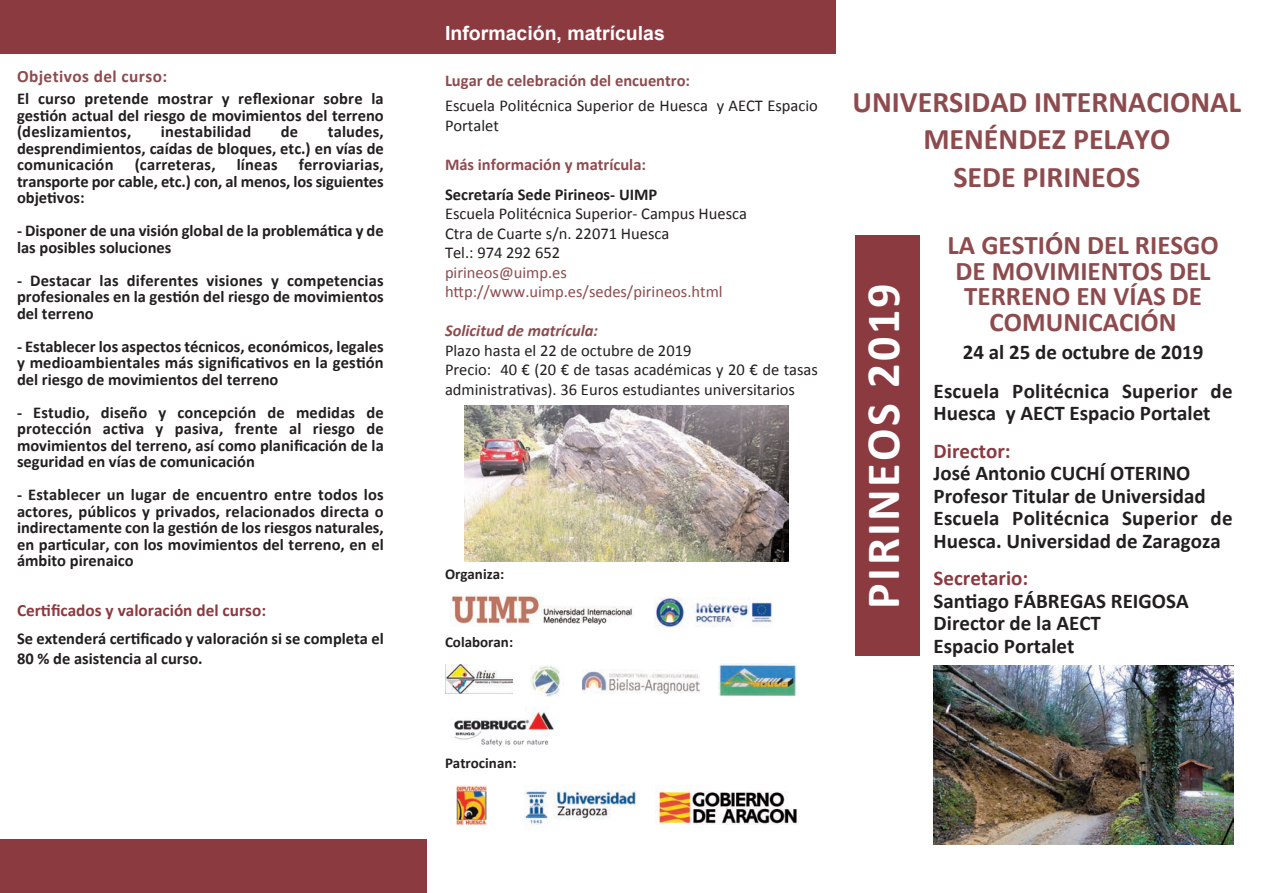
<style>
.page{position:relative;width:1263px;height:893px;background:#fff}
.page>*{position:absolute;margin:0;border:0;box-sizing:border-box;transform-origin:0 0}
.t1{font:700 48px "Calibri";letter-spacing:.05em;color:#fff}
.t2{font:700 30px/37.5px "Calibri";color:#8e4b4e;text-align:center}
.t3{font:700 27px/25.5px "Calibri";color:#8e4b4e;text-align:center}
.t4{font:700 21px/22.5px "Calibri";color:#231f20}
.t5{font:700 21px "Calibri";color:#8b3a40}
.t6{font:700 19.5px "Arial";color:#fff}
.t7{font:700 17.25px "Calibri";color:#8b3a40}
.t8{font:700 17.25px "Calibri";letter-spacing:.025em;color:#8e4b4e}
.t9{font:700 16.5px/16.5px "Calibri";color:#231f20;text-align:justify}
.t10{font:16.5px/19.5px "Calibri";color:#231f20}
.t11{font:700 16.5px "Calibri";color:#8e4b4e}
.t12{font:16.5px/19.5px "Calibri";color:#8e4b4e}
.t13{font:italic 700 16.5px "Calibri";color:#8e4b4e}
.t14{font:700 15px "Calibri";color:#231f20}
</style>
<div class="page">
<div style="left:855px;top:236px;width:64px;height:420px;background:#8b3a40"></div>
<div style="left:0;top:0;width:836px;height:54px;background:#8b3a40"></div>
<img style="left:456px;top:785px;width:31px;height:40px">
<img style="left:656px;top:791px;width:142px;height:34px">
<img style="left:524px;top:785px;width:112px;height:41px">
<div style="left:0;top:839px;width:427px;height:53px;background:#8b3a40"></div>
<img style="left:465px;top:405px;width:323px;height:156px">
<img style="left:451px;top:594px;width:182px;height:31px">
<img style="left:445px;top:664px;width:68px;height:29px">
<img style="left:582px;top:671px;width:117px;height:23px">
<img style="left:531px;top:666px;width:30px;height:30px">
<img style="left:718px;top:664px;width:79px;height:31px">
<img style="left:933px;top:665px;width:300px;height:179px">
<img style="left:654px;top:597px;width:118px;height:30px">
<img style="left:454px;top:708px;width:100px;height:39px">
<p class="t8" style="left:17px;top:69px;width:152px">Objetivos del curso:</p>
<p class="t9" style="left:17px;top:92px;width:368px">El curso pretende mostrar y reflexionar sobre la gestión actual del riesgo de movimientos del terreno (deslizamientos,</p>
<p class="t9" style="left:17px;top:125px;width:368px;text-indent:311px">taludes, desprendimientos, caídas de bloques, etc.) en vías de comunicación</p>
<p class="t9" style="left:161px;top:125px;width:92px">inestabilidad</p>
<p class="t9" style="left:281px;top:125px;width:19px">de</p>
<p class="t9" style="left:135px;top:158px;width:82px">(carreteras,</p>
<p class="t9" style="left:237px;top:158px;width:42px">líneas</p>
<p class="t9" style="left:17px;top:158px;width:368px;text-indent:282px">ferroviarias, transporte por cable, etc.) con, al menos, los siguientes objetivos:</p>
<p class="t9" style="left:17px;top:224px;width:368px">- Disponer de una visión global de la problemática y de las posibles soluciones</p>
<p class="t9" style="left:17px;top:273px;width:368px">- Destacar las diferentes visiones y competencias profesionales en la gestión del riesgo de movimientos del terreno</p>
<p class="t9" style="left:17px;top:339px;width:368px">- Establecer los aspectos técnicos, económicos, legales y medioambientales más significativos en la gestión del riesgo de movimientos del terreno</p>
<p class="t9" style="left:17px;top:405px;width:368px">- Estudio, diseño y concepción de medidas de protección activa y pasiva, frente al riesgo de movimientos del terreno, así como planificación de la seguridad en vías de comunicación</p>
<p class="t9" style="left:17px;top:488px;width:368px">- Establecer un lugar de encuentro entre todos los actores, públicos y privados, relacionados directa o indirectamente con la gestión de los riesgos naturales, en particular, con los movimientos del terreno, en el ámbito pirenaico</p>
<p class="t7" style="left:17px;top:603px;width:251px">Certificados y valoración del curso:</p>
<p class="t9" style="left:17px;top:630px;width:368px;line-height:19.5px">Se extenderá certificado y valoración si se completa el<br>80 % de asistencia al curso.</p>
<p class="t6" style="left:445px;top:22px;width:221px">Información, matrículas</p>
<p class="t11" style="left:445px;top:74px;width:247px">Lugar de celebración del encuentro:</p>
<p class="t10" style="left:445px;top:97px;width:374px">Escuela Politécnica Superior de Huesca y AECT Espacio<br>Portalet</p>
<p class="t11" style="left:445px;top:158px;width:203px">Más información y matrícula:</p>
<p class="t9" style="left:445px;top:187px;width:214px">Secretaría Sede Pirineos- UIMP</p>
<p class="t10" style="left:445px;top:206px;width:304px">Escuela Politécnica Superior- Campus Huesca<br>Ctra de Cuarte s/n. 22071 Huesca<br>Tel.: 974 292 652</p>
<p class="t12" style="left:445px;top:264px;width:279px">pirineos@uimp.es http://www.uimp.es/sedes/pirineos.html</p>
<p class="t13" style="left:445px;top:324px;width:155px">Solicitud de matrícula:</p>
<p class="t10" style="left:445px;top:342px;width:374px">Plazo hasta el 22 de octubre de 2019<br>Precio: 40 € (20 € de tasas académicas y 20 € de tasas administrativas). 36 Euros estudiantes universitarios</p>
<p class="t14" style="left:445px;top:568px;width:61px">Organiza:</p>
<p class="t14" style="left:445px;top:636px;width:70px">Colaboran:</p>
<h2 class="t2" style="left:853px;top:86px;width:390px">UNIVERSIDAD INTERNACIONAL<br>MENÉNDEZ PELAYO<br>SEDE PIRINEOS</h2>
<h1 class="t1" style="left:863px;top:609px;width:327px;rotate:-90deg">PIRINEOS 2019</h1>
<h3 class="t3" style="left:947px;top:235px;width:273px">LA GESTIÓN DEL RIESGO<br>DE MOVIMIENTOS DEL<br>TERRENO EN VÍAS DE<br>COMUNICACIÓN</h3>
<p class="t4" style="left:933px;top:334px;width:300px;line-height:39px;text-align:center">24 al 25 de octubre de 2019<br>Escuela Politécnica Superior de</p>
<p class="t4" style="left:933px;top:404px;width:278px">Huesca y AECT Espacio Portalet</p>
<p class="t5" style="left:933px;top:442px;width:79px">Director:</p>
<p class="t4" style="left:933px;top:464px;width:300px">José Antonio CUCHÍ OTERINO<br>Profesor Titular de Universidad<br>Escuela Politécnica Superior de<br>Huesca. Universidad de Zaragoza</p>
<p class="t5" style="left:933px;top:569px;width:96px">Secretario:</p>
<p class="t4" style="left:933px;top:591px;width:257px">Santiago FÁBREGAS REIGOSA<br>Director de la AECT<br>Espacio Portalet</p>
<p class="t14" style="left:445px;top:757px;width:73px">Patrocinan:</p>
</div>
